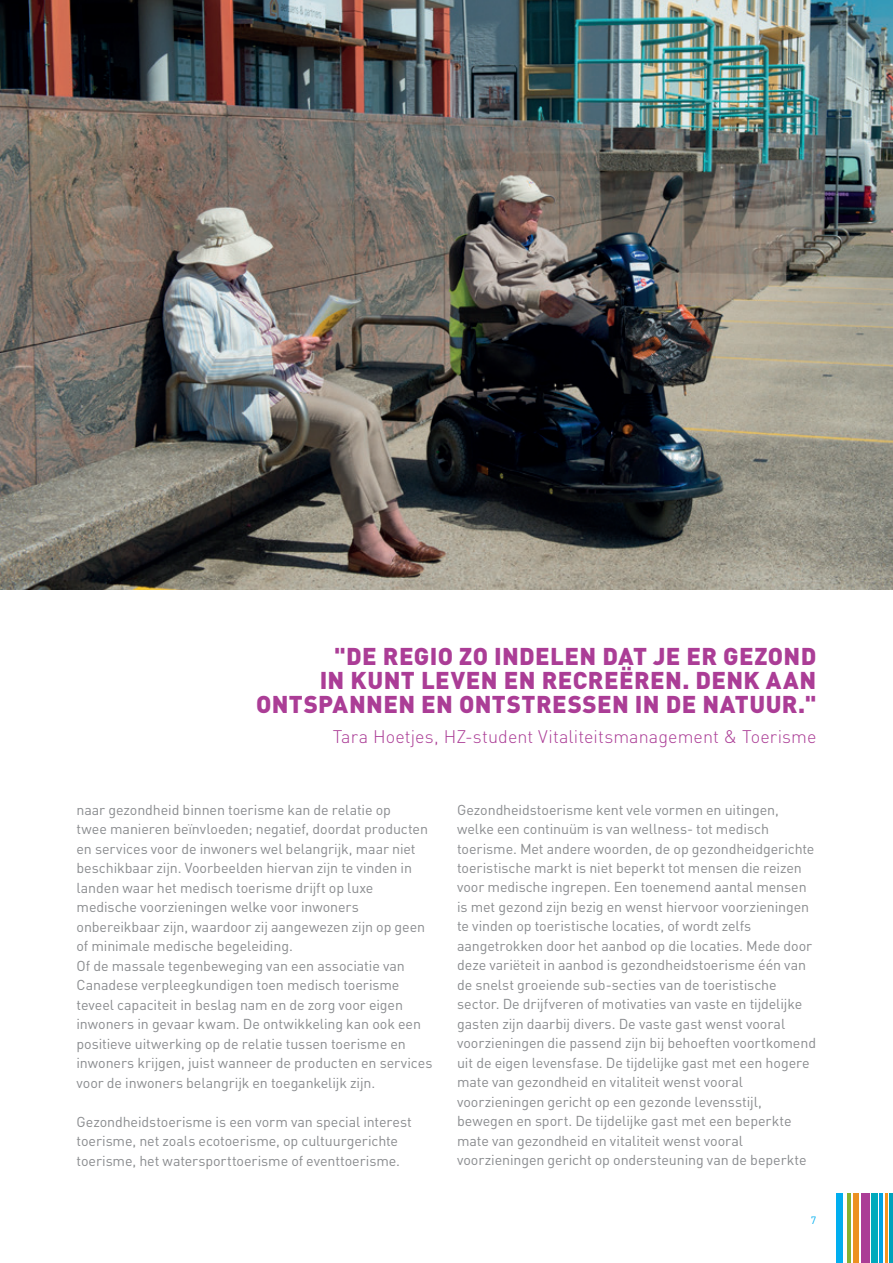
<style>
.page{position:relative;width:893px;height:1263px;background:#fff}
.page>*{position:absolute;margin:0;border:0;box-sizing:border-box;transform-origin:0 0}
.t1{font:900 24px/24px "DINOT";letter-spacing:.015em;color:#ab3d96;text-align:right}
.t2{font:300 18px "DINOT";letter-spacing:.005em;color:#ab3d96}
.t3{font:14.25px/19.5px "DINOT";letter-spacing:-.005em;color:#8a8c8f}
.t4{font:10.5px "DINOT";color:#00aeef}
</style>
<div class="page">
<img style="left:0;top:0;width:893px;height:590px">
<div style="left:836px;top:1193px;width:7px;height:70px;background:#00aeef"></div>
<hr style="left:847px;top:1193px;width:4px;height:70px;background:#84b133">
<div style="left:853px;top:1193px;width:6px;height:70px;background:#ec9121"></div>
<div style="left:861px;top:1193px;width:8px;height:70px;background:#ab3d96"></div>
<div style="left:871px;top:1193px;width:7px;height:70px;background:#00aabc"></div>
<hr style="left:880px;top:1193px;width:3px;height:70px;background:#00a1e3">
<hr style="left:889px;top:1193px;width:4px;height:70px;background:#00a2bb">
<hr style="left:885px;top:1193px;width:2px;height:70px;background:#f7931d">
<h1 class="t1" style="left:256px;top:643px;width:562px">"DE REGIO ZO INDELEN DAT JE ER GEZOND<br>IN KUNT LEVEN EN RECREËREN. DENK AAN<br>ONTSPANNEN EN ONTSTRESSEN IN DE NATUUR."</h1>
<p class="t2" style="left:333px;top:725px;width:485px">Tara Hoetjes, HZ-student Vitaliteitsmanagement &amp; Toerisme</p>
<p class="t3" style="left:77px;top:799px;width:357px">naar gezondheid binnen toerisme kan de relatie op<br>twee manieren beïnvloeden; negatief, doordat producten en services voor de inwoners wel belangrijk, maar niet beschikbaar zijn. Voorbeelden hiervan zijn te vinden in landen waar het medisch toerisme drijft op luxe medische voorzieningen welke voor inwoners onbereikbaar zijn, waardoor zij aangewezen zijn op geen of minimale medische begeleiding.<br>Of de massale tegenbeweging van een associatie van Canadese verpleegkundigen toen medisch toerisme teveel capaciteit in beslag nam en de zorg voor eigen inwoners in gevaar kwam. De ontwikkeling kan ook een positieve uitwerking op de relatie tussen toerisme en inwoners krijgen, juist wanneer de producten en services voor de inwoners belangrijk en toegankelijk zijn.</p>
<p class="t3" style="left:77px;top:1111px;width:337px">Gezondheidstoerisme is een vorm van special interest toerisme, net zoals ecotoerisme, op cultuurgerichte toerisme, het watersporttoerisme of eventtoerisme.</p>
<p class="t3" style="left:457px;top:799px;width:360px">Gezondheidstoerisme kent vele vormen en uitingen, welke een continuüm is van wellness- tot medisch toerisme. Met andere woorden, de op gezondheidgerichte toeristische markt is niet beperkt tot mensen die reizen voor medische ingrepen. Een toenemend aantal mensen is met gezond zijn bezig en wenst hiervoor voorzieningen te vinden op toeristische locaties, of wordt zelfs aangetrokken door het aanbod op die locaties. Mede door deze variëteit in aanbod is gezondheidstoerisme één van de snelst groeiende sub-secties van de toeristische sector. De drijfveren of motivaties van vaste en tijdelijke gasten zijn daarbij divers. De vaste gast wenst vooral voorzieningen die passend zijn bij behoeften voortkomend uit de eigen levensfase. De tijdelijke gast met een hogere mate van gezondheid en vitaliteit wenst vooral voorzieningen gericht op een gezonde levensstijl, bewegen en sport. De tijdelijke gast met een beperkte mate van gezondheid en vitaliteit wenst vooral voorzieningen gericht op ondersteuning van de beperkte</p>
<p class="t4" style="left:811px;top:1214px;width:7px">7</p>
</div>
